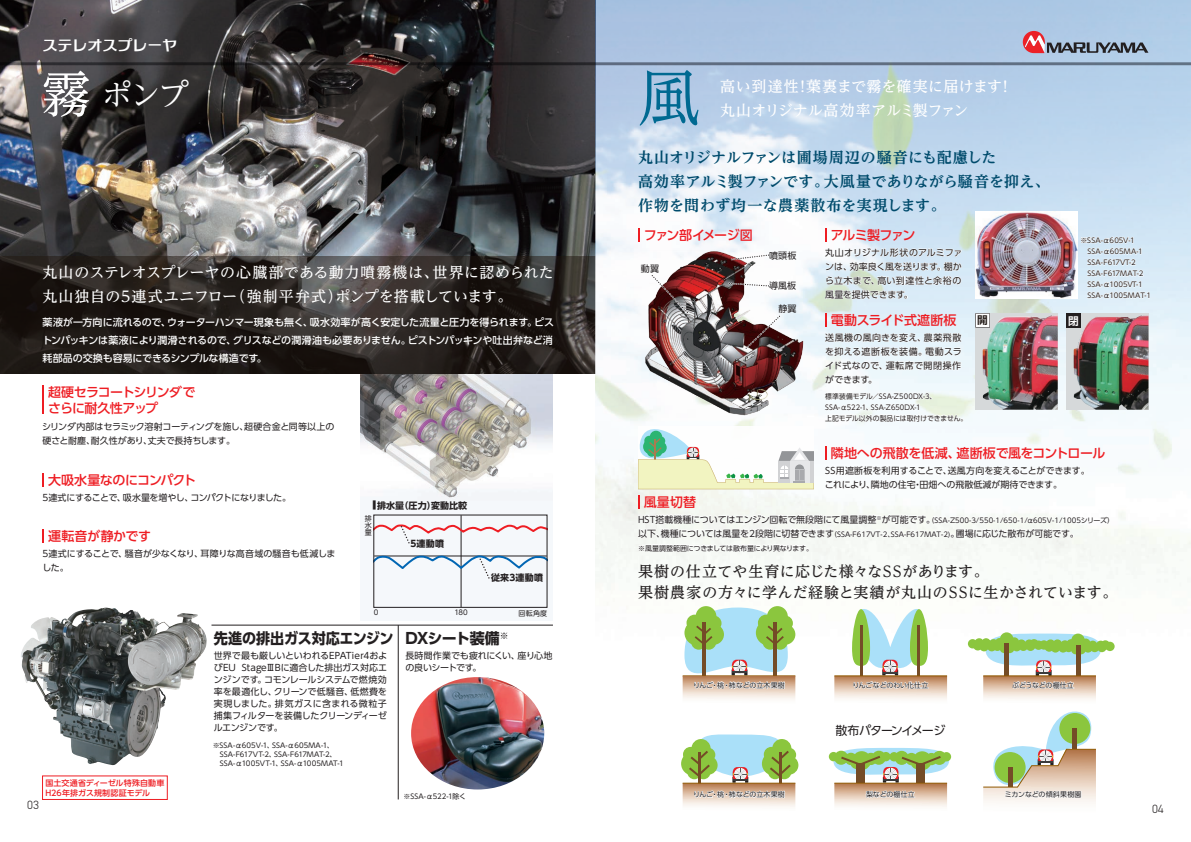
<style>
.page{position:relative;width:1191px;height:842px;background:#fff}
.page>*{position:absolute;margin:0;border:0;box-sizing:border-box;transform-origin:0 0}
.t1{font:62px "UD Reimin Pr 6";color:#006991}
.t2{font:50px "UD Reimin Pr 6";color:#fff}
.t3{font:30px "UD Reimin Pr 6";color:#fff}
.t4{font:500 15px/24px "UD Reimin Pr 6";letter-spacing:.025em;color:#fff}
.t5{font:700 15px/24px "UD Reimin Pr 6";letter-spacing:.01em;color:#004b6c}
.t6{font:500 15px/21px "UD Reimin Pr 6";letter-spacing:.025em;color:#231f20}
.t7{font:700 15px "UD Shin Go Pr 6";letter-spacing:-.025em;color:#231f20;scale:.94 1}
.t8{font:15px "C4 Tellurium E";color:#fff}
.t9{font:500 13px "UD Shin Go Pr 6";letter-spacing:-.01em;color:#ee1d23}
.t10{font:500 13px/16px "UD Shin Go Pr 6";letter-spacing:-.055em;color:#ee1d23}
.t11{font:500 13px "UD Shin Go Pr 6";letter-spacing:-.035em;color:#ee1d23}
.t12{font:500 13px "UD Shin Go Pr 6";letter-spacing:-.015em;color:#ee1d23}
.t13{font:500 13px "UD Shin Go Pr 6";letter-spacing:-.07em;color:#ee1d23}
.t14{font:500 13px "UD Shin Go Pr 6";letter-spacing:-.08em;color:#ee1d23}
.t15{font:12px "UD Shin Go Pr 6";letter-spacing:-.09em;color:#231f20}
.t16{font:300 12px "DIN2014";color:#231f20}
.t17{font:700 10.6px "UD Shin Go Pr 6 De";color:#201814}
.t18{font:700 10.6px "UD Shin Go Pr 6 De";color:#fff}
.t19{font:500 10px/18px "UD Shin Go Pr 6";letter-spacing:-.015em;color:#fff}
.t20{font:9px/14px "UD Shin Go Pr 6";letter-spacing:-.005em;color:#231f20}
.t21{font:9px "UD Shin Go Pr 6";letter-spacing:-.065em;color:#231f20}
.t22{font:9px/12px "UD Shin Go Pr 6";letter-spacing:-.025em;color:#231f20}
.t23{font:700 9px "UD Shin Go Pr 6";letter-spacing:.005em;color:#231f20}
.t24{font:500 8px/10px "UD Shin Go Pr 6";letter-spacing:.01em;color:#ee1d23}
.t25{font:7px/11px "UD Shin Go Pr 6";color:#231f20}
.t26{font:7px "UD Shin Go Pr 6";letter-spacing:-.02em;color:#231f20}
.t27{font:7px "UD Shin Go Pr 6";letter-spacing:-.03em;color:#231f20}
.t28{font:7px "UD Shin Go Pr 6";letter-spacing:-.025em;color:#231f20}
.s1{font-size:10.6px}
.s2{font-size:9px}
.s3{font-size:7px}
</style>
<div class="page">
<img style="left:360px;top:374px;width:193px;height:234px">
<img style="left:21px;top:608px;width:107px;height:157px">
<img style="left:411px;top:677px;width:133px;height:112px">
<img style="left:0;top:0;width:595px;height:256px">
<svg style="left:0;top:256px;width:595px;height:118px;background:#2a2521"></svg>
<hr style="left:461px;top:515px;width:1px;height:92px;background:#231f20">
<svg style="left:375px;top:522px;width:170px;height:23px"></svg>
<div style="left:373px;top:515px;width:174px;height:93px;border:1px solid #231f20"></div>
<svg style="left:374px;top:553px;width:173px;height:27px"></svg>
<hr style="left:398px;top:625px;width:1px;height:174px;background:#231f20">
<div style="left:42px;top:776px;width:125px;height:24px;border:1px solid #ee1d23"></div>
<hr style="left:211px;top:625px;width:342px;height:1px;background:#231f20">
<svg style="left:43px;top:385px;width:1px;height:28px"></svg>
<svg style="left:43px;top:473px;width:1px;height:13px"></svg>
<svg style="left:43px;top:530px;width:1px;height:13px"></svg>
<img style="left:595px;top:0;width:596px;height:646px">
<div style="left:968px;top:639px;width:9px;height:9px;background:#8bc63e;border-radius:50%"></div>
<div style="left:1097px;top:643px;width:9px;height:9px;background:#8bc63e;border-radius:50%"></div>
<div style="left:1105px;top:642px;width:9px;height:9px;background:#8bc63e;border-radius:50%"></div>
<div style="left:1100px;top:640px;width:10px;height:10px;background:#8bc63e;border-radius:50%"></div>
<div style="left:829px;top:752px;width:9px;height:9px;background:#8bc63e;border-radius:50%"></div>
<div style="left:941px;top:752px;width:10px;height:9px;background:#8bc63e;border-radius:50%"></div>
<div style="left:779px;top:756px;width:19px;height:19px;background:#8bc63e;border-radius:50%"></div>
<img style="left:975px;top:211px;width:102px;height:17px">
<svg style="left:682px;top:607px;width:113px;height:92px"></svg>
<svg style="left:834px;top:599px;width:113px;height:100px"></svg>
<svg style="left:682px;top:734px;width:113px;height:73px"></svg>
<svg style="left:833px;top:748px;width:116px;height:59px"></svg>
<svg style="left:974px;top:632px;width:127px;height:170px"></svg>
<img style="left:637px;top:228px;width:513px;height:330px">
<svg style="left:1022px;top:31px;width:126px;height:22px;background:#9c96a9"></svg>
<hr style="left:0;top:62px;width:1191px;height:3px;background:#bcbdc0">
<h3 class="t8" style="left:43px;top:38px;width:136px">ステレオスプレーヤ</h3>
<h2 class="t2" style="left:41px;top:53px;width:52px">霧</h2>
<h3 class="t3" style="left:102px;top:70px;width:88px">ポンプ</h3>
<h3 class="t4" style="left:43px;top:260px;width:513px">丸山のステレオスプレーヤの心臓部である動力噴霧機は、世界に認められた丸山独自の5連式ユニフロー（強制平弁式）ポンプを搭載しています。</h3>
<p class="t19" style="left:43px;top:313px;width:513px">薬液が一方向に流れるので、ウォーターハンマー現象も無く、吸水効率が高く安定した流量と圧力を得られます。ピストンパッキンは薬液により潤滑されるので、グリスなどの潤滑油も必要ありません。ピストンパッキンや吐出弁など消耗部品の交換も容易にできるシンプルな構造です。</p>
<h3 class="t10" style="left:48px;top:383px;width:149px">超硬セラコートシリンダでさらに耐久性アップ</h3>
<p class="t20" style="left:42px;top:419px;width:294px">シリンダ内部はセラミック溶射コーティングを施し、超硬合金と同等以上の硬さと耐塵、耐久性があり、丈夫で長持ちします。</p>
<h3 class="t11" style="left:48px;top:469px;width:150px">大吸水量なのにコンパクト</h3>
<p class="t21" style="left:43px;top:490px;width:250px">5連式にすることで、吸水量を増やし、コンパクトになりました。</p>
<h3 class="t9" style="left:48px;top:526px;width:104px">運転音が静かです</h3>
<p class="t20" style="left:43px;top:547px;width:294px">5連式にすることで、騒音が少なくなり、耳障りな高音域の騒音も低減しました。</p>
<p class="t23" style="left:373px;top:498px;width:96px"><span class="s1">■</span> 排水量（圧力）変動比較</p>
<p class="t25" style="left:365px;top:515px;width:8px;line-height:7px;text-align:justify">排水量</p>
<p class="t23" style="left:410px;top:536px;width:35px">5連動噴</p>
<p class="t25" style="left:374px;top:607px;width:6px">0</p>
<p class="t25" style="left:454px;top:607px;width:15px">180</p>
<p class="t23" style="left:491px;top:570px;width:54px">従来3連動噴</p>
<p class="t25" style="left:518px;top:607px;width:30px">回転角度</p>
<h3 class="t7" style="left:214px;top:626px;width:315px">先進の排出ガス対応エンジン DXシート装備<sup>※</sup></h3>
<p class="t24" style="left:45px;top:778px;width:120px">国土交通省ディーゼル特殊自動車<br>H26年排ガス規制認証モデル</p>
<h3 class="t16" style="left:27px;top:798px;width:13px">03</h3>
<p class="t20" style="left:214px;top:649px;width:175px;line-height:12px;text-align:justify">世界で最も厳しいといわれるEPATier4およびEU StageⅢBに適合した排出ガス対応エンジンです。コモンレールシステムで燃焼効率を最適化し、クリーンで低騒音、低燃費を実現しました。排気ガスに含まれる微粒子捕集フィルターを装備したクリーンディーゼルエンジンです。</p>
<p class="t25" style="left:220px;top:741px;width:126px;line-height:9px;text-indent:-7px">※SSA-α605V-1、SSA-α605MA-1、<br>SSA-F617VT-2、SSA-F617MAT-2、<br>SSA-α1005VT-1、SSA-α1005MAT-1</p>
<p class="t22" style="left:405px;top:649px;width:149px">長時間作業でも疲れにくい、座り心地の良いシートです。</p>
<p class="t28" style="left:403px;top:791px;width:64px">※SSA-α522-1除く</p>
<h1 class="t1" style="left:638px;top:47px;width:63px">風</h1>
<h3 class="t4" style="left:720px;top:74px;width:294px">高い到達性！葉裏まで霧を確実に届けます！丸山オリジナル高効率アルミ製ファン</h3>
<h3 class="t5" style="left:638px;top:145px;width:413px">丸山オリジナルファンは圃場周辺の騒音にも配慮した<br>高効率アルミ製ファンです。大風量でありながら騒音を抑え、作物を問わず均一な農薬散布を実現します。</h3>
<h3 class="t13" style="left:643px;top:224px;width:111px">ファン部イメージ図</h3>
<h3 class="t14" style="left:831px;top:224px;width:86px">アルミ製ファン</h3>
<p class="t20" style="left:825px;top:245px;width:139px">丸山オリジナル形状のアルミファンは、効率良く風を送ります。棚から立木まで、高い到達性と余裕の風量を提供できます。</p>
<p class="t20" style="left:769px;top:248px;width:29px">噴頭板</p>
<p class="t20" style="left:641px;top:261px;width:20px">動翼</p>
<p class="t20" style="left:769px;top:278px;width:29px">導風板</p>
<p class="t25" style="left:1087px;top:234px;width:65px;text-indent:-7px">※SSA-α605V-1<br>SSA-α605MA-1<br>SSA-F617VT-2<br>SSA-F617MAT-2<br>SSA-α1005VT-1<br>SSA-α1005MAT-1</p>
<h3 class="t11" style="left:643px;top:491px;width:54px">風量切替</h3>
<p class="t20" style="left:778px;top:301px;width:20px">静翼</p>
<h3 class="t12" style="left:831px;top:309px;width:127px">電動スライド式遮断板</h3>
<p class="t20" style="left:825px;top:330px;width:138px;text-align:justify">送風機の風向きを変え、農薬飛散を抑える遮断板を装備。電動スライド式なので、運転席で開閉操作ができます。</p>
<p class="t25" style="left:825px;top:390px;width:144px">標準装備モデル／SSA-Z500DX-3、<br>SSA-α522-1、SSA-Z650DX-1<br>上記モデル以外の製品には取付けできません。</p>
<p class="t17" style="left:977px;top:312px;width:12px">開</p>
<p class="t18" style="left:1068px;top:312px;width:12px">閉</p>
<h3 class="t9" style="left:831px;top:443px;width:276px">隣地への飛散を低減、遮断板で風をコントロール</h3>
<p class="t20" style="left:824px;top:464px;width:267px">SS用遮断板を利用することで、送風方向を変えることができます。これにより、隣地の住宅・田畑への飛散低減が期待できます。</p>
<p class="t25" style="left:638px;top:514px;width:478px"><span class="s2">HST搭載機種についてはエンジン回転で無段階にて風量調整</span><sup>※</sup><span class="s2">が可能です。</span>（SSA-Z500-3/550-1/650-1/α605V-1/1005シリーズ）</p>
<p class="t20" style="left:638px;top:526px;width:442px">以下、機種については風量を2段階に切替できます<span class="s3">（SSA-F617VT-2、SSA-F617MAT-2)</span>。圃場に応じた散布が可能です。</p>
<p class="t27" style="left:638px;top:542px;width:176px">※風量調整範囲につきましては散布量により異なります。</p>
<h3 class="t6" style="left:638px;top:561px;width:481px">果樹の仕立てや生育に応じた様々なSSがあります。<br>果樹農家の方々に学んだ経験と実績が丸山のSSに生かされています。</h3>
<p class="t26" style="left:693px;top:680px;width:93px">りんご・桃・柿などの立木果樹</p>
<p class="t25" style="left:852px;top:680px;width:77px">りんごなどのわい化仕立</p>
<p class="t28" style="left:1012px;top:680px;width:63px">ぶどうなどの棚仕立</p>
<h3 class="t15" style="left:835px;top:720px;width:111px">散布パターンイメージ</h3>
<p class="t26" style="left:693px;top:789px;width:93px">りんご・桃・柿などの立木果樹</p>
<p class="t25" style="left:866px;top:789px;width:50px">梨などの棚仕立</p>
<p class="t25" style="left:1004px;top:789px;width:78px">ミカンなどの傾斜果樹園</p>
<h3 class="t16" style="left:1152px;top:802px;width:13px">04</h3>
</div>
